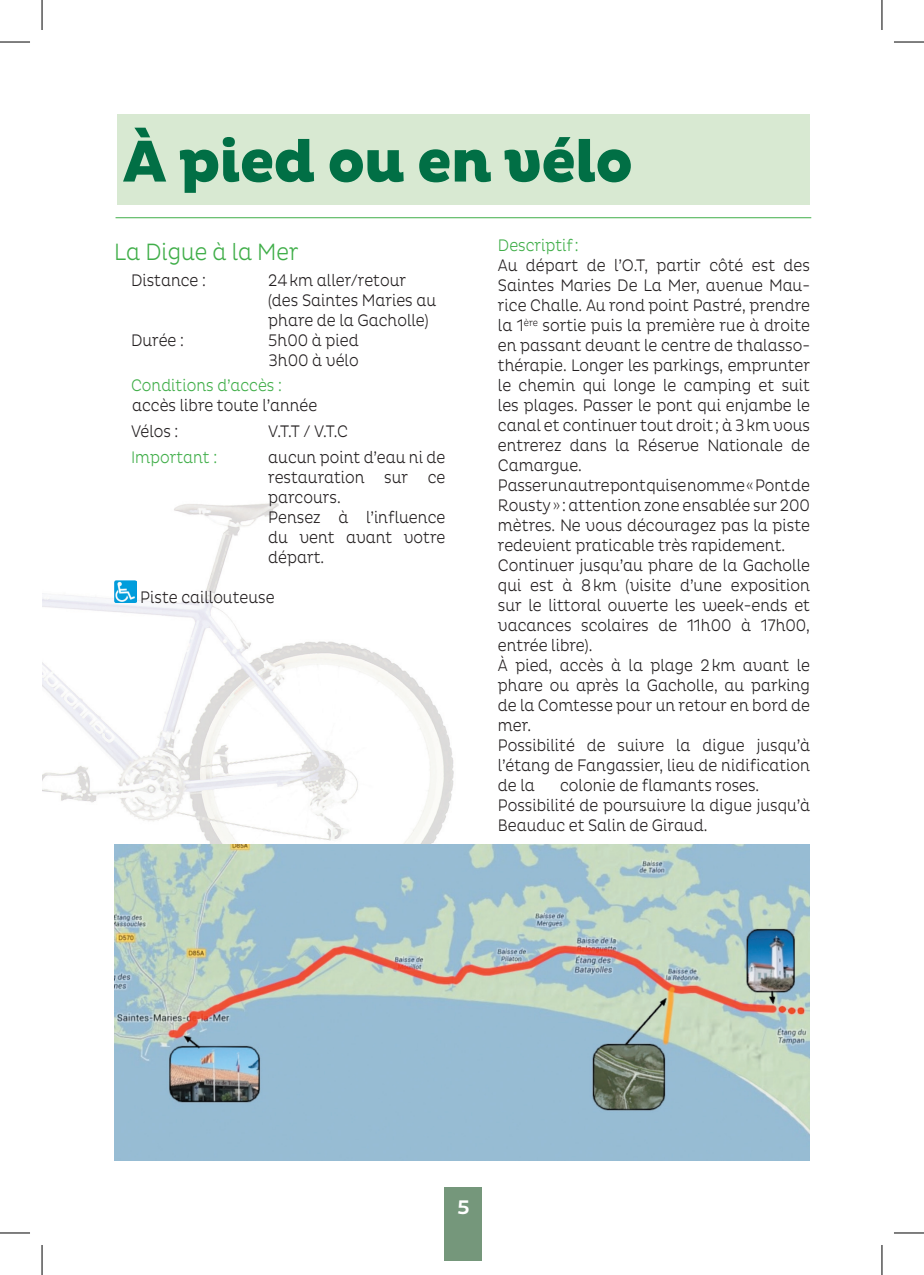
<style>
.page{position:relative;width:924px;height:1275px;background:#fff}
.page>*{position:absolute;margin:0;border:0;box-sizing:border-box;transform-origin:0 0}
.t1{font:800 60px "Pluto";letter-spacing:-.03em;color:#016f45}
.t2{font:300 24px "Pluto";color:#40ae49;scale:.85 1}
.t3{font:500 20px "Pluto";color:#fff}
.t4{font:300 17px/20px "Pluto";color:#231f20;scale:.85 1}
.t5{font:300 17px "Pluto";color:#40ae49;scale:.85 1}
</style>
<div class="page">
<div style="left:444px;top:1187px;width:38px;height:74px;background:#75977b"></div>
<img style="left:42px;top:503px;width:412px;height:341px">
<div style="left:117px;top:114px;width:692px;height:90px;background:#d8e9d2"></div>
<img style="left:114px;top:580px;width:23px;height:23px">
<img style="left:114px;top:844px;width:695px;height:317px">
<hr style="left:115px;top:217px;width:695px;height:1px;background:#40ae49">
<hr style="left:0;top:42px;width:30px;height:1px;background:#000">
<hr style="left:893px;top:42px;width:30px;height:1px;background:#000">
<hr style="left:0;top:1232px;width:30px;height:1px;background:#000">
<hr style="left:893px;top:1232px;width:30px;height:1px;background:#000">
<hr style="left:42px;top:0;width:1px;height:30px;background:#000">
<hr style="left:42px;top:1245px;width:1px;height:30px;background:#000">
<hr style="left:881px;top:0;width:1px;height:30px;background:#000">
<hr style="left:881px;top:1245px;width:1px;height:30px;background:#000">
<h1 class="t1" style="left:123px;top:127px;width:512px">À pied ou en vélo</h1>
<h2 class="t2" style="left:114px;top:238px;width:218px">La Digue à la Mer</h2>
<p class="t4" style="left:131px;top:270px;width:90px">Distance :</p>
<p class="t4" style="left:268px;top:270px;width:199px">24km aller/retour (des Saintes Maries au phare de la Gacholle)</p>
<p class="t4" style="left:131px;top:330px;width:64px">Durée :</p>
<p class="t4" style="left:268px;top:330px;width:108px">5h00 à pied<br>3h00 à vélo</p>
<p class="t5" style="left:131px;top:376px;width:179px">Conditions d’accès :</p>
<p class="t4" style="left:131px;top:393px;width:220px;line-height:25.6px">accès libre toute l’année<br>Vélos :</p>
<p class="t4" style="left:268px;top:421px;width:95px">V.T.T / V.T.C</p>
<p class="t5" style="left:131px;top:447px;width:103px">Important :</p>
<p class="t4" style="left:268px;top:447px;width:210px">aucun point d’eau ni de restauration sur ce parcours.<br>Pensez à l’influence du vent avant votre départ.</p>
<p class="t4" style="left:140px;top:587px;width:159px">Piste caillouteuse</p>
<p class="t5" style="left:497px;top:236px;width:96px">Descriptif :</p>
<p class="t4" style="left:497px;top:256px;width:368px">Au départ de l’O.T, partir côté est des Saintes Maries De La Mer, avenue Mau&shy;rice Challe. Au rond point Pastré, prendre la 1<sup>ère</sup> sortie puis la première rue à droite en passant devant le centre de thalasso&shy;thérapie. Longer les parkings, emprunter le chemin qui longe le camping et suit les plages. Passer le pont qui enjambe le canal et continuer tout droit ; à 3km vous entrerez dans la Réserve Nationale de Camargue.<br>Passer un autre pont qui se nomme «Pont de Rousty»: attention zone ensablée sur 200 mètres. Ne vous découragez pas la piste redevient praticable très rapidement.<br>Continuer jusqu’au phare de la Gacholle qui est à 8km (visite d’une exposition sur le littoral ouverte les week-ends et vacances scolaires de 11h00 à 17h00, entrée libre).<br>À pied, accès à la plage 2km avant le phare ou après la Gacholle, au parking de la Comtesse pour un retour en bord de mer.<br>Possibilité de suivre la digue jusqu’à l’étang de Fangassier, lieu de nidification de la</p>
<p class="t4" style="left:497px;top:776px;width:368px;text-indent:62px">colonie de flamants roses.<br>Possibilité de poursuivre la digue jusqu’à<br>Beauduc et Salin de Giraud.</p>
<p class="t3" style="left:457px;top:1195px;width:14px">5</p>
</div>
